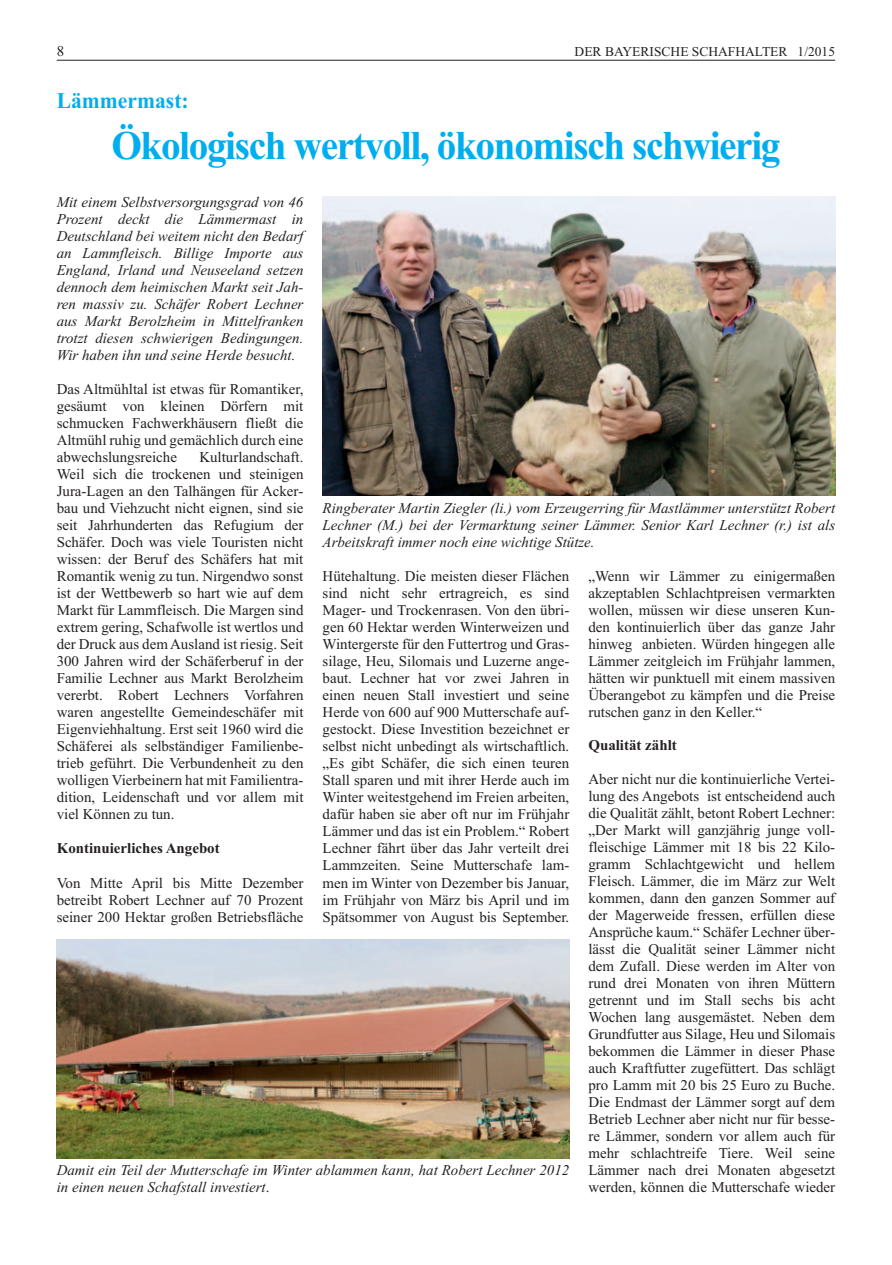
<style>
.page{position:relative;width:892px;height:1265px;background:#fff}
.page>*{position:absolute;margin:0;border:0;box-sizing:border-box;transform-origin:0 0}
.t1{font:700 40.8px "Times New Roman";letter-spacing:-.035em;color:#00aeef;scale:.96 1}
.t2{font:700 22.5px "Times New Roman";color:#00aeef;scale:.96 1}
.t3{font:14.85px/17px "Times";color:#231f20;text-align:justify}
.t4{font:italic 14.85px/17px "Times New Roman";color:#231f20;text-align:justify}
.t5{font:700 14.85px "Times New Roman";color:#231f20}
.t6{font:13.5px "Times";color:#231f20}
.s1{font-family:"Times";font-style:normal}
</style>
<div class="page">
<hr style="left:57px;top:60px;width:778px;height:1px;background:#231f20">
<img style="left:322px;top:196px;width:513px;height:300px">
<img style="left:57px;top:939px;width:512px;height:218px">
<p class="t3" style="left:57px;top:44px;width:9px">8</p>
<p class="t6" style="left:574px;top:46px;width:262px">DER BAYERISCHE SCHAFHALTER 1/2015</p>
<h2 class="t2" style="left:57px;top:93px;width:139px">Lämmermast:</h2>
<h1 class="t1" style="left:111px;top:132px;width:698px">Ökologisch wertvoll, ökonomisch schwierig</h1>
<p class="t4" style="left:57px;top:195px;width:248px">Mit einem Selbstversorgungsgrad von 46<br>Prozent deckt die Lämmermast in Deutschland bei weitem nicht den Bedarf an Lammfleisch. Billige Importe aus England, Irland und Neuseeland setzen dennoch dem heimischen Markt seit Jah&shy;ren massiv zu. Schäfer Robert Lechner aus Markt Berolzheim in Mittelfranken trotzt diesen schwierigen Bedingungen.<br>Wir haben ihn und seine Herde besucht.</p>
<p class="t3" style="left:57px;top:382px;width:248px">Das Altmühltal ist etwas für Romantiker, gesäumt von kleinen Dörfern mit schmucken Fachwerkhäusern fließt die Altmühl ruhig und gemächlich durch eine abwechslungsreiche</p>
<p class="t3" style="left:57px;top:450px;width:248px;text-indent:143px">Kulturlandschaft.<br>Weil sich die trockenen und steinigen Jura-Lagen an den Talhängen für Acker&shy;bau und Viehzucht nicht eignen, sind sie seit Jahrhunderten das Refugium der Schäfer. Doch was viele Touristen nicht wissen: der Beruf des Schäfers hat mit Romantik wenig zu tun. Nirgendwo sonst ist der Wettbewerb so hart wie auf dem Markt für Lammfleisch. Die Margen sind extrem gering, Schafwolle ist wertlos und der Druck aus dem Ausland ist riesig. Seit 300 Jahren wird der Schäferberuf in der Familie Lechner aus Markt Berolzheim vererbt. Robert Lechners Vorfahren waren angestellte Gemeindeschäfer mit Eigenviehhaltung. Erst seit 1960 wird die Schäferei als selbständiger Familienbe&shy;trieb geführt. Die Verbundenheit zu den wolligen Vierbeinern hat mit Familientra&shy;dition, Leidenschaft und vor allem mit viel Können zu tun.</p>
<p class="t5" style="left:57px;top:843px;width:164px">Kontinuierliches Angebot</p>
<p class="t3" style="left:57px;top:875px;width:248px">Von Mitte April bis Mitte Dezember betreibt Robert Lechner auf 70 Prozent seiner 200 Hektar großen Betriebsfläche</p>
<p class="t4" style="left:322px;top:500px;width:514px">Ringberater Martin Ziegler (li.) vom Erzeugerring für Mastlämmer unterstützt Robert Lechner (M.) bei der Vermarktung seiner Lämmer. Senior Karl Lechner (r.) ist als Arbeitskraft immer noch eine wichtige Stütze.</p>
<p class="t3" style="left:588px;top:569px;width:248px">„Wenn wir Lämmer zu einigermaßen akzeptablen Schlachtpreisen vermarkten wollen, müssen wir diese unseren Kun&shy;den kontinuierlich über das ganze Jahr hinweg anbieten. Würden hingegen alle Lämmer zeitgleich im Frühjahr lammen, hätten wir punktuell mit einem massiven Überangebot zu kämpfen und die Preise rutschen ganz in den Keller.“</p>
<p class="t5" style="left:588px;top:739px;width:90px">Qualität zählt</p>
<p class="t3" style="left:588px;top:771px;width:248px">Aber nicht nur die kontinuierliche Vertei&shy;lung des Angebots ist entscheidend auch die Qualität zählt, betont Robert Lechner: „Der Markt will ganzjährig junge voll&shy;fleischige Lämmer mit 18 bis 22 Kilo&shy;gramm Schlachtgewicht und hellem Fleisch. Lämmer, die im März zur Welt kommen, dann den ganzen Sommer auf der Magerweide fressen, erfüllen diese Ansprüche kaum.“ Schäfer Lechner über&shy;lässt die Qualität seiner Lämmer nicht dem Zufall. Diese werden im Alter von rund drei Monaten von ihren Müttern getrennt und im Stall sechs bis acht Wochen lang ausgemästet. Neben dem Grundfutter aus Silage, Heu und Silomais bekommen die Lämmer in dieser Phase auch Kraftfutter zugefüttert. Das schlägt pro Lamm mit 20 bis 25 Euro zu Buche.<br>Die Endmast der Lämmer sorgt auf dem Betrieb Lechner aber nicht nur für besse&shy;re Lämmer, sondern vor allem auch für mehr schlachtreife Tiere. Weil seine Lämmer nach drei Monaten abgesetzt werden, können die Mutterschafe wieder</p>
<p class="t3" style="left:322px;top:569px;width:248px">Hütehaltung. Die meisten dieser Flächen sind nicht sehr ertragreich, es sind Mager- und Trockenrasen. Von den übri&shy;gen 60 Hektar werden Winterweizen und Wintergerste für den Futtertrog und Gras&shy;silage, Heu, Silomais und Luzerne ange&shy;baut. Lechner hat vor zwei Jahren in einen neuen Stall investiert und seine Herde von 600 auf 900 Mutterschafe auf&shy;gestockt. Diese Investition bezeichnet er selbst nicht unbedingt als wirtschaftlich. „Es gibt Schäfer, die sich einen teuren Stall sparen und mit ihrer Herde auch im Winter weitestgehend im Freien arbeiten, dafür haben sie aber oft nur im Frühjahr Lämmer und das ist ein Problem.“ Robert Lechner fährt über das Jahr verteilt drei Lammzeiten. Seine Mutterschafe lam&shy;men im Winter von Dezember bis Januar, im Frühjahr von März bis April und im Spätsommer von August bis September.</p>
<p class="t4" style="left:57px;top:1162px;width:514px">Damit ein Teil der Mutterschafe im Winter ablammen kann, hat Robert Lechner 2012 in einen neuen Schafstall investiert<span class="s1">.</span></p>
</div>
